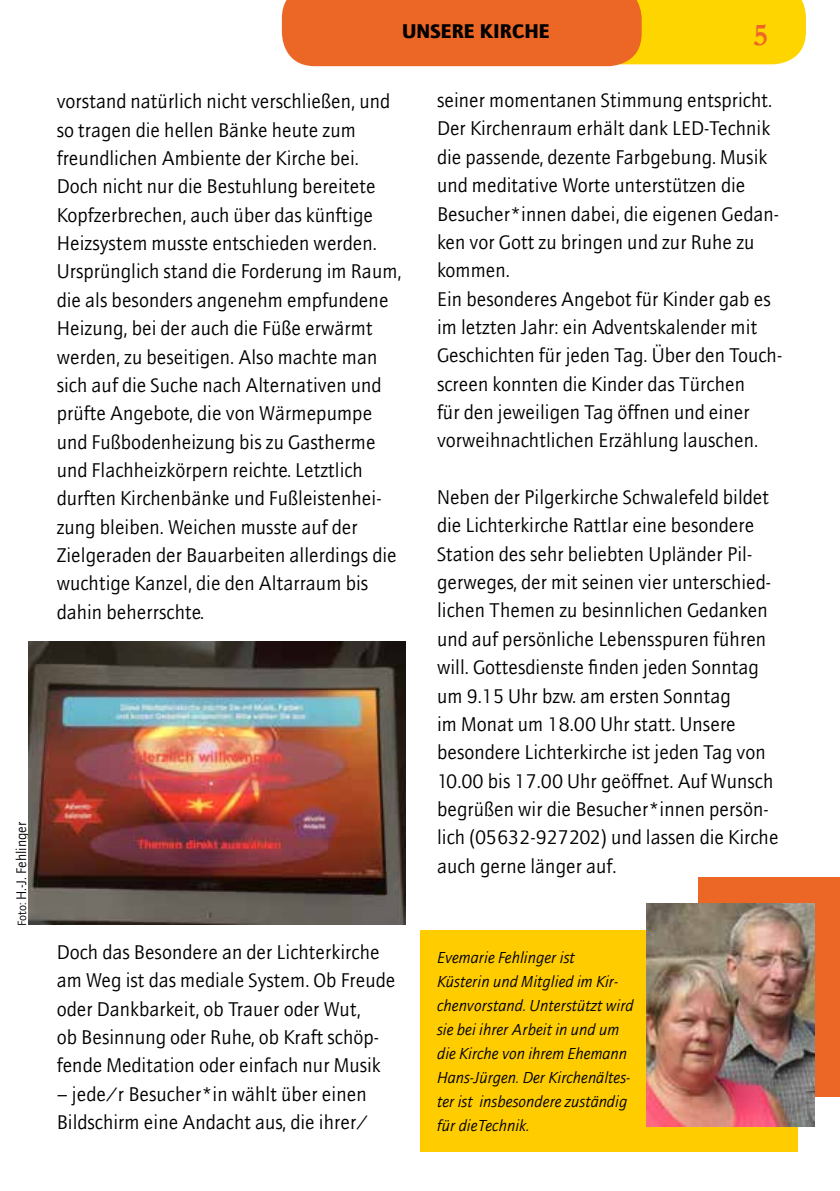
<style>
.page{position:relative;width:840px;height:1191px;background:#fff}
.page>*{position:absolute;margin:0;border:0;box-sizing:border-box;transform-origin:0 0}
.t1{font:700 32px "Garamond";color:#ec6726}
.t2{font:20px/28.4px "AT Quay Sans";color:#000}
.t3{font:900 20px "AT Quay Sans";color:#000}
.t4{font:italic 16px/24px "AT Quay Sans";color:#000}
.t5{font:14px "AT Quay Sans";color:#000}
.s1{font-size:12px}
</style>
<div class="page">
<svg style="left:282px;top:0;width:523px;height:66px;background:#f28b1f"></svg>
<div style="left:697px;top:877px;width:142px;height:219px;background:#ec6726"></div>
<div style="left:420px;top:930px;width:377px;height:221px;background:#fc0"></div>
<img style="left:646px;top:903px;width:168px;height:223px">
<img style="left:29px;top:641px;width:376px;height:283px">
<p class="t5" style="left:13px;top:926px;width:106px;rotate:-90deg"><span class="s1">Foto:</span> H.-J. Fehlinger</p>
<p class="t3" style="left:402px;top:19px;width:149px">UNSERE KIRCHE</p>
<h1 class="t1" style="left:752px;top:13px;width:17px">5</h1>
<p class="t2" style="left:57px;top:87px;width:346px">vorstand natürlich nicht verschließen, und so tragen die hellen Bänke heute zum freundlichen Ambiente der Kirche bei.<br>Doch nicht nur die Bestuhlung bereitete Kopfzerbrechen, auch über das künftige Heizsystem musste entschieden werden.<br>Ursprünglich stand die Forderung im Raum, die als besonders angenehm empfundene Heizung, bei der auch die Füße erwärmt werden, zu beseitigen. Also machte man sich auf die Suche nach Alternativen und prüfte Angebote, die von Wärmepumpe und Fußbodenheizung bis zu Gastherme und Flachheizkörpern reichte. Letztlich durften Kirchenbänke und Fußleistenhei&shy;zung bleiben. Weichen musste auf der Zielgeraden der Bauarbeiten allerdings die wuchtige Kanzel, die den Altarraum bis dahin beherrschte.</p>
<p class="t2" style="left:57px;top:937px;width:340px">Doch das Besondere an der Lichterkirche am Weg ist das mediale System. Ob Freude oder Dankbarkeit, ob Trauer oder Wut,<br>ob Besinnung oder Ruhe, ob Kraft schöp&shy;fende Meditation oder einfach nur Musik</p>
<p class="t2" style="left:57px;top:1079px;width:313px">– jede/r Besucher*in wählt über einen<br>Bildschirm eine Andacht aus, die ihrer/</p>
<p class="t2" style="left:437px;top:86px;width:346px">seiner momentanen Stimmung entspricht.<br>Der Kirchenraum erhält dank LED-Technik die passende, dezente Farbgebung. Musik und meditative Worte unterstützen die Besucher*innen dabei, die eigenen Gedan&shy;ken vor Gott zu bringen und zur Ruhe zu kommen.<br>Ein besonderes Angebot für Kinder gab es im letzten Jahr: ein Adventskalender mit Geschichten für jeden Tag. Über den Touch&shy;screen konnten die Kinder das Türchen<br>für den jeweiligen Tag öffnen und einer vorweihnachtlichen Erzählung lauschen.</p>
<p class="t2" style="left:437px;top:483px;width:343px">Neben der Pilgerkirche Schwalefeld bildet die Lichterkirche Rattlar eine besondere Station des sehr beliebten Upländer Pil&shy;gerweges, der mit seinen vier unterschied&shy;lichen Themen zu besinnlichen Gedanken und auf persönliche Lebensspuren führen will. Gottesdienste finden jeden Sonntag um 9.15 Uhr bzw. am ersten Sonntag<br>im Monat um 18.00 Uhr statt. Unsere besondere Lichterkirche ist jeden Tag von 10.00 bis 17.00 Uhr geöffnet. Auf Wunsch begrüßen wir die Besucher*innen persön&shy;lich (05632-927202) und lassen die Kirche auch gerne länger auf.</p>
<p class="t4" style="left:437px;top:945px;width:198px">Evemarie Fehlinger ist<br>Küsterin und Mitglied im Kir&shy;chenvorstand. Unterstützt wird sie bei ihrer Arbeit in und um die Kirche von ihrem Ehemann<br>Hans-Jürgen. Der Kirchenältes&shy;ter ist insbesondere zuständig für dieTechnik.</p>
</div>
